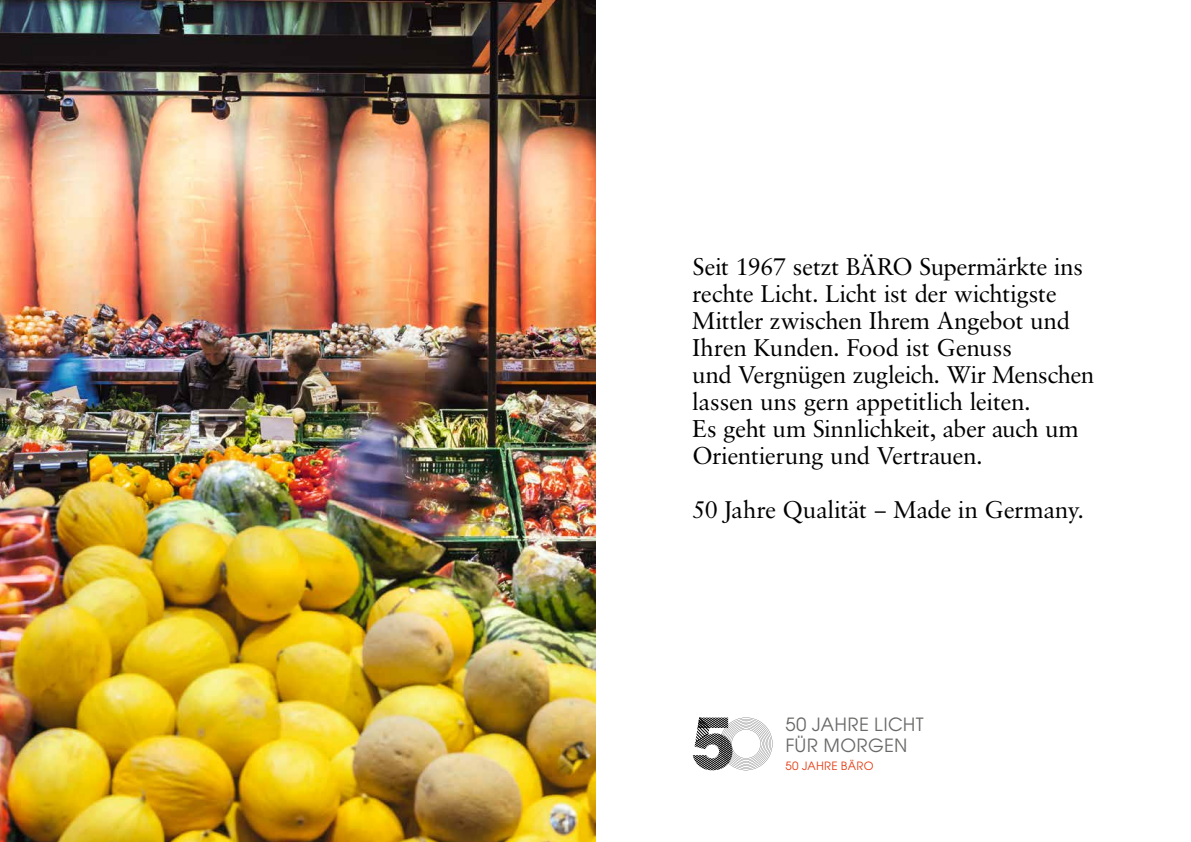
<style>
.page{position:relative;width:1191px;height:842px;background:#fff}
.page>*{position:absolute;margin:0;border:0;box-sizing:border-box;transform-origin:0 0}
.t1{font:24px/27px "Sabon BQ";letter-spacing:.015em;color:#000}
.t2{font:18.3px/21.4px "Avant Garde SB";letter-spacing:.02em;color:#686867}
.t3{font:11.5px "Avant Garde SB";letter-spacing:.02em;color:#e4390e}
</style>
<div class="page">
<img style="left:0;top:0;width:596px;height:842px">
<svg style="left:692px;top:717px;width:80px;height:53px"></svg>
<p class="t1" style="left:693px;top:253px;width:403px">Seit 1967 setzt BÄRO Supermärkte ins rechte Licht. Licht ist der wichtigste Mittler zwischen Ihrem Angebot und Ihren Kunden. Food ist Genuss<br>und Vergnügen zugleich. Wir Menschen lassen uns gern appetitlich leiten.<br>Es geht um Sinnlichkeit, aber auch um Orientierung und Vertrauen.</p>
<p class="t1" style="left:693px;top:496px;width:392px">50 Jahre Qualität – Made in Germany.</p>
<p class="t2" style="left:785px;top:713px;width:140px">50 JAHRE LICHT<br>FÜR MORGEN</p>
<p class="t3" style="left:785px;top:759px;width:90px">50 JAHRE BÄRO</p>
</div>
